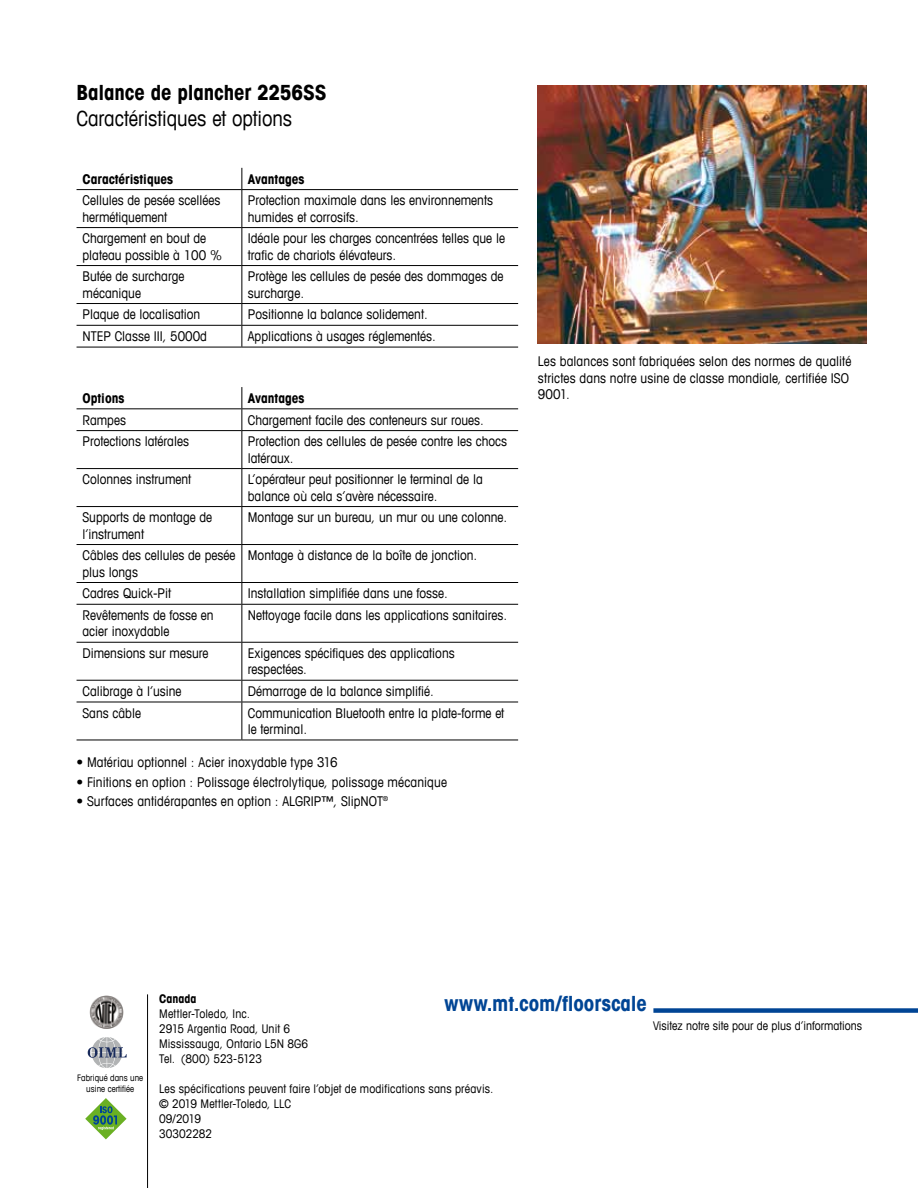
<style>
.page{position:relative;width:918px;height:1188px;background:#fff}
.page>*{position:absolute;margin:0;border:0;box-sizing:border-box;transform-origin:0 0}
.t1{font:condensed 21px "Avant Garde Com";letter-spacing:-.005em;color:#000}
.t2{font:700 condensed 21px "Avant Garde Com";letter-spacing:-.005em;color:#000}
.t3{font:700 condensed 21px "Avant Garde Com";letter-spacing:-.005em;color:#004595}
.t4{font:condensed 13.5px/16.2px "Avant Garde Com";color:#000}
.t5{font:700 condensed 13.5px "Avant Garde Com";color:#000}
.t6{font:condensed 12px/15px "Avant Garde Com";letter-spacing:.01em;color:#000}
.t7{font:700 condensed 12px "Avant Garde Com";color:#000}
.t8{font:condensed 9px/10.8px "Avant Garde Com";color:#000;text-align:center}
</style>
<div class="page">
<hr style="left:147px;top:994px;width:1px;height:194px;background:#000">
<hr style="left:77px;top:189px;width:165px;height:1px;background:#000">
<hr style="left:77px;top:227px;width:165px;height:1px;background:#000">
<hr style="left:77px;top:265px;width:165px;height:1px;background:#000">
<hr style="left:77px;top:303px;width:165px;height:1px;background:#000">
<hr style="left:77px;top:325px;width:165px;height:1px;background:#000">
<hr style="left:77px;top:347px;width:165px;height:1px;background:#000">
<hr style="left:242px;top:189px;width:276px;height:1px;background:#000">
<hr style="left:241px;top:190px;width:1px;height:37px;background:#000">
<hr style="left:242px;top:227px;width:276px;height:1px;background:#000">
<hr style="left:241px;top:228px;width:1px;height:37px;background:#000">
<hr style="left:242px;top:265px;width:276px;height:1px;background:#000">
<hr style="left:241px;top:266px;width:1px;height:37px;background:#000">
<hr style="left:242px;top:303px;width:276px;height:1px;background:#000">
<hr style="left:242px;top:325px;width:276px;height:1px;background:#000">
<svg style="left:241px;top:304px;width:1px;height:43px"></svg>
<hr style="left:242px;top:347px;width:276px;height:1px;background:#000">
<svg style="left:241px;top:168px;width:1px;height:21px"></svg>
<img style="left:538px;top:85px;width:329px;height:259px">
<hr style="left:77px;top:408px;width:165px;height:1px;background:#000">
<hr style="left:77px;top:430px;width:165px;height:1px;background:#000">
<hr style="left:77px;top:468px;width:165px;height:1px;background:#000">
<hr style="left:77px;top:506px;width:165px;height:1px;background:#000">
<hr style="left:77px;top:544px;width:165px;height:1px;background:#000">
<hr style="left:77px;top:582px;width:165px;height:1px;background:#000">
<hr style="left:77px;top:604px;width:165px;height:1px;background:#000">
<hr style="left:77px;top:642px;width:165px;height:1px;background:#000">
<hr style="left:77px;top:680px;width:165px;height:1px;background:#000">
<hr style="left:77px;top:702px;width:165px;height:1px;background:#000">
<hr style="left:77px;top:740px;width:165px;height:1px;background:#000">
<hr style="left:242px;top:408px;width:276px;height:1px;background:#000">
<hr style="left:242px;top:430px;width:276px;height:1px;background:#000">
<hr style="left:241px;top:431px;width:1px;height:37px;background:#000">
<hr style="left:242px;top:468px;width:276px;height:1px;background:#000">
<hr style="left:241px;top:469px;width:1px;height:37px;background:#000">
<hr style="left:242px;top:506px;width:276px;height:1px;background:#000">
<hr style="left:241px;top:507px;width:1px;height:37px;background:#000">
<hr style="left:242px;top:544px;width:276px;height:1px;background:#000">
<hr style="left:241px;top:545px;width:1px;height:37px;background:#000">
<hr style="left:242px;top:582px;width:276px;height:1px;background:#000">
<svg style="left:241px;top:583px;width:1px;height:21px"></svg>
<hr style="left:242px;top:604px;width:276px;height:1px;background:#000">
<hr style="left:241px;top:605px;width:1px;height:37px;background:#000">
<hr style="left:242px;top:642px;width:276px;height:1px;background:#000">
<hr style="left:241px;top:643px;width:1px;height:37px;background:#000">
<hr style="left:242px;top:680px;width:276px;height:1px;background:#000">
<svg style="left:241px;top:681px;width:1px;height:21px"></svg>
<hr style="left:242px;top:702px;width:276px;height:1px;background:#000">
<hr style="left:241px;top:702px;width:1px;height:38px;background:#000">
<hr style="left:242px;top:740px;width:276px;height:1px;background:#000">
<svg style="left:241px;top:387px;width:1px;height:43px"></svg>
<svg style="left:85px;top:1098px;width:42px;height:41px"></svg>
<img style="left:89px;top:996px;width:34px;height:33px">
<svg style="left:88px;top:1037px;width:39px;height:31px"></svg>
<div style="left:653px;top:1008px;width:265px;height:5px;background:#004595"></div>
<h1 class="t2" style="left:77px;top:79px;width:251px">Balance de plancher 2256SS</h1>
<h1 class="t1" style="left:77px;top:105px;width:217px">Caractéristiques et options</h1>
<p class="t5" style="left:83px;top:170px;width:92px">Caractéristiques</p>
<p class="t5" style="left:248px;top:170px;width:58px">Avantages</p>
<p class="t4" style="left:83px;top:192px;width:139px">Cellules de pesée scellées hermétiquement</p>
<p class="t4" style="left:248px;top:192px;width:247px">Protection maximale dans les environnements humides et corrosifs.</p>
<p class="t4" style="left:83px;top:230px;width:141px">Chargement en bout de plateau possible à 100 %</p>
<p class="t4" style="left:248px;top:230px;width:259px">Idéale pour les charges concentrées telles que le trafic de chariots élévateurs.</p>
<p class="t4" style="left:83px;top:268px;width:103px">Butée de surcharge mécanique</p>
<p class="t4" style="left:248px;top:268px;width:257px">Protège les cellules de pesée des dommages de surcharge.</p>
<p class="t4" style="left:83px;top:306px;width:119px">Plaque de localisation</p>
<p class="t4" style="left:248px;top:306px;width:181px">Positionne la balance solidement.</p>
<p class="t4" style="left:83px;top:328px;width:126px">NTEP Classe III, 5000d</p>
<p class="t4" style="left:248px;top:328px;width:190px">Applications à usages réglementés.</p>
<p class="t4" style="left:538px;top:353px;width:315px">Les balances sont fabriquées selon des normes de qualité strictes dans notre usine de classe mondiale, certifiée ISO</p>
<p class="t5" style="left:83px;top:389px;width:43px">Options</p>
<p class="t4" style="left:538px;top:386px;width:33px">9001.</p>
<p class="t5" style="left:248px;top:389px;width:58px">Avantages</p>
<p class="t4" style="left:83px;top:411px;width:45px">Rampes</p>
<p class="t4" style="left:248px;top:411px;width:238px">Chargement facile des conteneurs sur roues.</p>
<p class="t4" style="left:83px;top:433px;width:108px">Protections latérales</p>
<p class="t4" style="left:248px;top:433px;width:261px">Protection des cellules de pesée contre les chocs latéraux.</p>
<p class="t4" style="left:83px;top:471px;width:110px">Colonnes instrument</p>
<p class="t4" style="left:248px;top:471px;width:236px">L’opérateur peut positionner le terminal de la balance où cela s’avère nécessaire.</p>
<p class="t4" style="left:83px;top:509px;width:131px">Supports de montage de l’instrument</p>
<p class="t4" style="left:248px;top:509px;width:261px">Montage sur un bureau, un mur ou une colonne.</p>
<p class="t4" style="left:83px;top:547px;width:154px">Câbles des cellules de pesée plus longs</p>
<p class="t4" style="left:248px;top:547px;width:231px">Montage à distance de la boîte de jonction.</p>
<p class="t4" style="left:83px;top:585px;width:90px">Cadres Quick-Pit</p>
<p class="t4" style="left:248px;top:585px;width:202px">Installation simplifiée dans une fosse.</p>
<p class="t4" style="left:83px;top:607px;width:133px">Revêtements de fosse en acier inoxydable</p>
<p class="t4" style="left:248px;top:607px;width:261px">Nettoyage facile dans les applications sanitaires.</p>
<p class="t4" style="left:83px;top:645px;width:127px">Dimensions sur mesure</p>
<p class="t4" style="left:248px;top:645px;width:208px">Exigences spécifiques des applications respectées.</p>
<p class="t4" style="left:83px;top:683px;width:100px">Calibrage à l’usine</p>
<p class="t4" style="left:248px;top:683px;width:187px">Démarrage de la balance simplifié.</p>
<p class="t4" style="left:83px;top:705px;width:60px">Sans câble</p>
<p class="t4" style="left:248px;top:705px;width:258px">Communication Bluetooth entre la plate-forme et le terminal.</p>
<p class="t4" style="left:77px;top:754px;width:263px">• Matériau optionnel : Acier inoxydable type 316</p>
<p class="t4" style="left:77px;top:773px;width:372px">• Finitions en option : Polissage électrolytique, polissage mécanique</p>
<p class="t4" style="left:77px;top:793px;width:313px">• Surfaces antidérapantes en option : ALGRIP™, SlipNOT<sup>®</sup></p>
<p class="t8" style="left:77px;top:1072px;width:67px">Fabriqué dans une usine certifiée</p>
<p class="t7" style="left:159px;top:991px;width:39px">Canada</p>
<p class="t6" style="left:159px;top:1006px;width:151px">Mettler-Toledo, Inc.<br>2915 Argentia Road, Unit 6<br>Mississauga, Ontario L5N 8G6<br>Tel. (800) 523-5123</p>
<p class="t6" style="left:159px;top:1081px;width:336px">Les spécifications peuvent faire l’objet de modifications sans préavis. © 2019 Mettler-Toledo, LLC<br>09/2019<br>30302282</p>
<h1 class="t3" style="left:444px;top:990px;width:204px">www.mt.com/floorscale</h1>
<p class="t6" style="left:653px;top:1018px;width:211px">Visitez notre site pour de plus d’informations</p>
</div>
